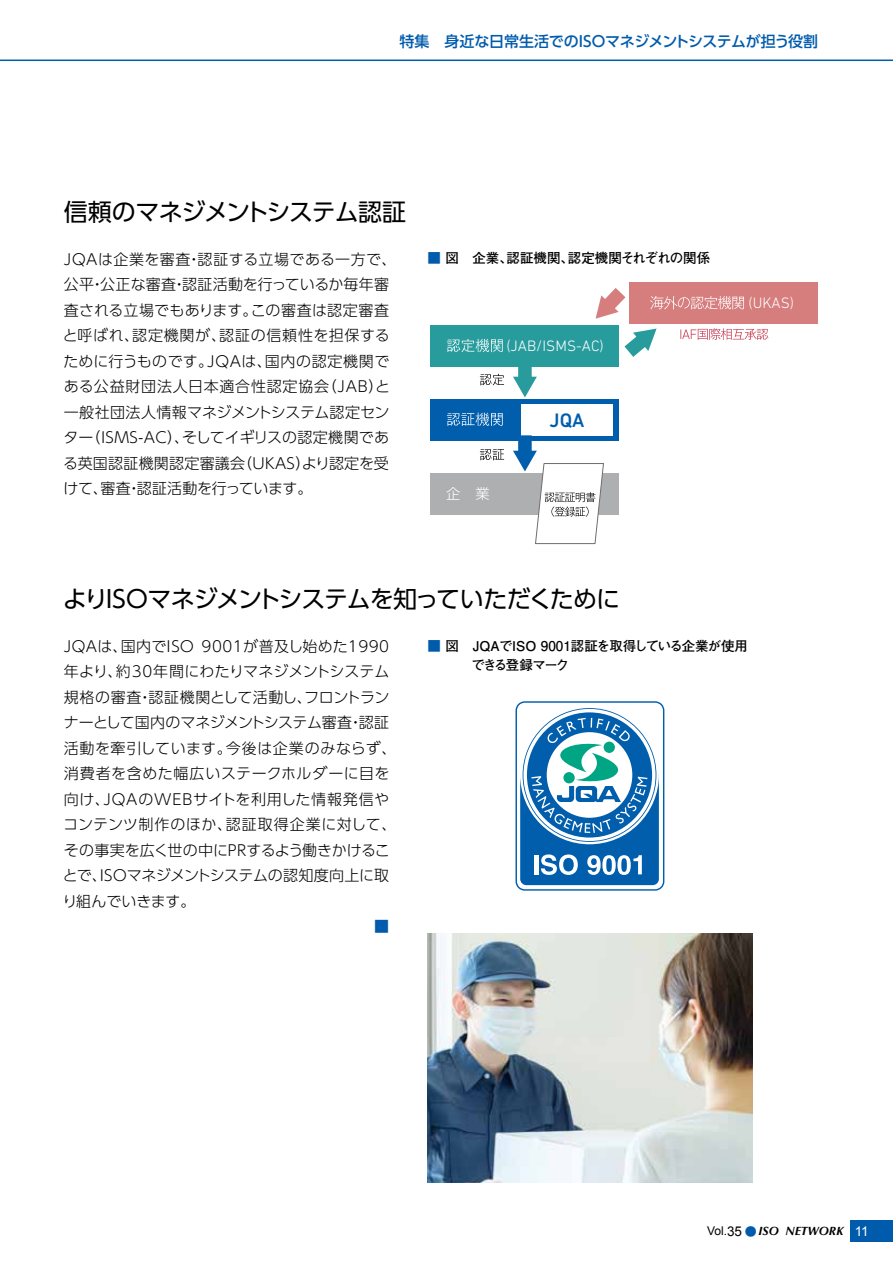
<style>
.page{position:relative;width:893px;height:1263px;background:#fff}
.page>*{position:absolute;margin:0;border:0;box-sizing:border-box;transform-origin:0 0}
.t1{font:24px "UD Shin Go Pro";letter-spacing:-.05em;color:#000}
.t2{font:500 19.8px "DIN Next LT Pro";color:#005ead}
.t3{font:300 15.3px "DIN Next LT Pro";color:#fff}
.t4{font:300 15px/25.5px "UD Shin Go Pro";letter-spacing:.015em;color:#000}
.t5{font:500 15px "UD Shin Go Pro";letter-spacing:-.01em;color:#005bac}
.t6{font:300 15px "UD Shin Go Pro";color:#005bac}
.t7{font:300 14.25px "UD Shin Go Pro";color:#fff}
.t8{font:700 13.5px/19.5px "Futo Go B101 Pro";letter-spacing:-.02em;color:#000}
.t9{font:700 13.5px "Futo Go B101 Pro";color:#000}
.t10{font:italic 700 12px "Optima LT Std";color:#000}
.s1{color:#005bac}
.s2{font-family:"Arial";font-weight:400;font-style:normal}
.s3{font-family:"Arial";font-weight:400;font-style:normal;font-size:13.5px}
.s4{font-family:"Futo Go B101 Pro";font-style:normal;color:#005bac}
.s5{font-family:"Arial";font-weight:400;font-style:normal;font-size:13.5px;color:#fff}
</style>
<div class="page">
<div style="left:850px;top:1220px;width:43px;height:22px;background:#005bac"></div>
<hr style="left:0;top:60px;width:893px;height:1px;background:#005bac">
<svg style="left:515px;top:701px;width:149px;height:190px"></svg>
<img style="left:427px;top:933px;width:326px;height:249px">
<div style="left:430px;top:399px;width:189px;height:41px;background:#005ead"></div>
<div style="left:521px;top:404px;width:92px;height:31px;background:#fff"></div>
<div style="left:430px;top:325px;width:189px;height:41px;background:#289c9d"></div>
<svg style="left:513px;top:366px;width:24px;height:31px"></svg>
<svg style="left:624px;top:329px;width:33px;height:28px"></svg>
<svg style="left:596px;top:288px;width:29px;height:31px"></svg>
<div style="left:430px;top:473px;width:189px;height:41px;background:#aeafb0"></div>
<svg style="left:480px;top:374px;width:24px;height:11px"></svg>
<svg style="left:480px;top:449px;width:24px;height:11px"></svg>
<svg style="left:447px;top:339px;width:56px;height:13px"></svg>
<svg style="left:447px;top:413px;width:56px;height:13px"></svg>
<svg style="left:680px;top:328px;width:88px;height:12px"></svg>
<svg style="left:513px;top:435px;width:91px;height:110px"></svg>
<div style="left:629px;top:282px;width:188px;height:42px;background:#d67d7d"></div>
<svg style="left:650px;top:296px;width:94px;height:13px"></svg>
<p class="t5" style="left:400px;top:29px;width:420px">特集　身近な日常生活でのISOマネジメントシステムが担う役割</p>
<h1 class="t1" style="left:64px;top:192px;width:344px">信頼のマネジメントシステム認証</h1>
<p class="t4" style="left:63px;top:246px;width:335px">JQAは企業を審査・認証する立場である一方で、公平・公正な審査・認証活動を行っているか毎年審査される立場でもあります。この審査は認定審査と呼ばれ、認定機関が、認証の信頼性を担保するために行うものです。JQAは、国内の認定機関である公益財団法人日本適合性認定協会（JAB）と一般社団法人情報マネジメントシステム認定センター（ISMS-AC）、そしてイギリスの認定機関である英国認証機関認定審議会（UKAS）より認定を受けて、審査・認証活動を行っています。</p>
<p class="t9" style="left:427px;top:247px;width:284px"><span class="s1">■</span> 図　企業、認証機関、認定機関それぞれの関係</p>
<p class="t3" style="left:506px;top:337px;width:99px">(JAB/ISMS-AC)</p>
<h2 class="t2" style="left:550px;top:408px;width:36px">JQA</h2>
<p class="t7" style="left:446px;top:482px;width:45px">企　業</p>
<p class="t3" style="left:748px;top:294px;width:47px">(UKAS)</p>
<h1 class="t1" style="left:63px;top:579px;width:559px">よりISOマネジメントシステムを知っていただくために</h1>
<p class="t4" style="left:62px;top:633px;width:336px">JQAは、国内でISO 9001が普及し始めた1990年より、約30年間にわたりマネジメントシステム規格の審査・認証機関として活動し、フロントランナーとして国内のマネジメントシステム審査・認証活動を牽引しています。今後は企業のみならず、消費者を含めた幅広いステークホルダーに目を向け、JQAのWEBサイトを利用した情報発信やコンテンツ制作のほか、認証取得企業に対して、その事実を広く世の中にPRするよう働きかけることで、ISOマネジメントシステムの認知度向上に取り組んでいきます。</p>
<p class="t6" style="left:374px;top:914px;width:17px">■</p>
<p class="t8" style="left:427px;top:634px;width:322px"><span class="s1">■</span> 図　JQAでISO 9001認証を取得している企業が使用　 　　できる登録マーク</p>
<p class="t10" style="left:707px;top:1224px;width:163px"><span class="s2">Vol.</span><span class="s3">35</span> <span class="s4">●</span>ISO NETWORK <span class="s5">11</span></p>
</div>
